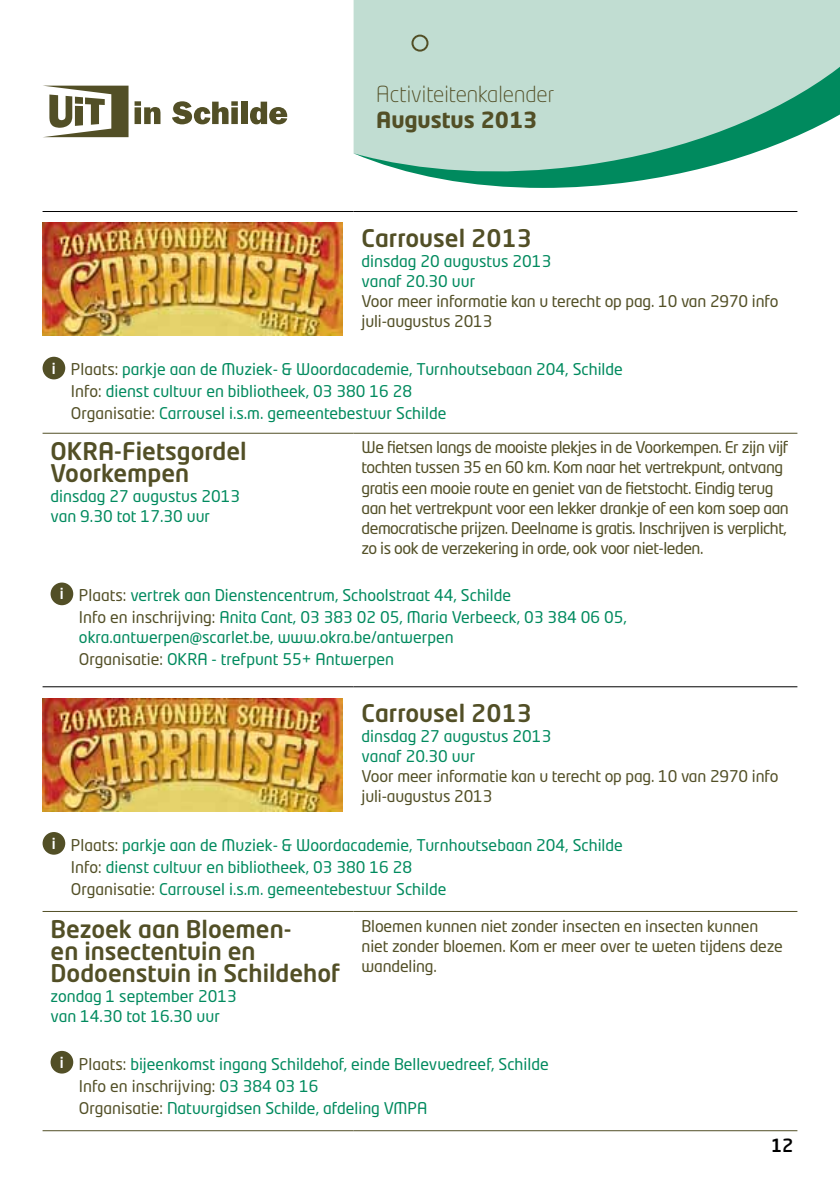
<style>
.page{position:relative;width:840px;height:1191px;background:#fff}
.page>*{position:absolute;margin:0;border:0;box-sizing:border-box;transform-origin:0 0}
.t1{font:500 24px/22px "Neo Tech Std";color:#524f26}
.t2{font:300 22px "Neo Tech Std";color:#524f26}
.t3{font:700 22px "Neo Tech Std";color:#524f26}
.t4{font:500 18px "Neo Tech Std";color:#000}
.t5{font:16px/22px "Neo Tech Std";color:#008a5e}
.t6{font:16px/20px "Neo Tech Std";letter-spacing:-.03em;color:#524f26}
.t7{font:16px/20px "Neo Tech Std";letter-spacing:-.01em;color:#524f26}
.s1{font-weight:500;font-size:14.6px;color:#fff}
.s2{color:#524f26}
</style>
<div class="page">
<svg style="left:44px;top:86px;width:84px;height:51px"></svg>
<svg style="left:134px;top:101px;width:26px;height:23px"></svg>
<svg style="left:172px;top:101px;width:66px;height:23px"></svg>
<div style="left:241px;top:102px;width:6px;height:22px;background:#524f26"></div>
<svg style="left:250px;top:102px;width:37px;height:22px"></svg>
<svg style="left:353px;top:0;width:486px;height:188px;background:#b0d6c9"></svg>
<div style="left:411px;top:35px;width:17px;height:17px;border:2px solid #524f26;border-radius:50%"></div>
<hr style="left:43px;top:211px;width:310px;height:1px;background:#000">
<hr style="left:353px;top:211px;width:444px;height:1px;background:#000">
<hr style="left:43px;top:686px;width:310px;height:1px;background:#000">
<hr style="left:353px;top:686px;width:444px;height:1px;background:#000">
<hr style="left:43px;top:433px;width:310px;height:1px;background:#524f26">
<hr style="left:353px;top:433px;width:444px;height:1px;background:#524f26">
<hr style="left:43px;top:911px;width:310px;height:1px;background:#524f26">
<hr style="left:353px;top:911px;width:444px;height:1px;background:#524f26">
<hr style="left:43px;top:1130px;width:310px;height:1px;background:#524f26">
<hr style="left:353px;top:1130px;width:444px;height:1px;background:#524f26">
<img style="left:43px;top:223px;width:299px;height:113px">
<div style="left:43px;top:357px;width:22px;height:22px;background:#524f26;border-radius:50%"></div>
<div style="left:51px;top:582px;width:22px;height:23px;background:#524f26;border-radius:50%"></div>
<img style="left:43px;top:698px;width:299px;height:113px">
<div style="left:43px;top:832px;width:22px;height:22px;background:#524f26;border-radius:50%"></div>
<div style="left:51px;top:1050px;width:22px;height:23px;background:#524f26;border-radius:50%"></div>
<h2 class="t2" style="left:376px;top:81px;width:180px">Activiteitenkalender</h2>
<h2 class="t3" style="left:376px;top:106px;width:163px">Augustus 2013</h2>
<h1 class="t1" style="left:361px;top:226px;width:172px">Carrousel 2013</h1>
<p class="t5" style="left:361px;top:251px;width:191px;line-height:20px">dinsdag 20 augustus 2013 vanaf 20.30 uur</p>
<p class="t7" style="left:361px;top:291px;width:418px">Voor meer informatie kan u terecht op pag. 10 van 2970 info juli-augustus 2013</p>
<p class="t5" style="left:71px;top:358px;width:553px;text-indent:-19px"><span class="s1">i</span> <span class="s2">Plaats:</span> parkje aan de Muziek- &amp; Woordacademie, Turnhoutsebaan 204, Schilde<br><span class="s2">Info:</span> dienst cultuur en bibliotheek, 03 380 16 28<br><span class="s2">Organisatie:</span> Carrousel i.s.m. gemeentebestuur Schilde</p>
<h1 class="t1" style="left:51px;top:439px;width:198px">OKRA-Fietsgordel<br>Voorkempen</h1>
<p class="t5" style="left:51px;top:485px;width:191px;line-height:20px">dinsdag 27 augustus 2013 van 9.30 tot 17.30 uur</p>
<p class="t6" style="left:361px;top:437px;width:428px">We fietsen langs de mooiste plekjes in de Voorkempen. Er zijn vijf tochten tussen 35 en 60 km. Kom naar het vertrekpunt, ontvang gratis een mooie route en geniet van de fietstocht. Eindig terug aan het vertrekpunt voor een lekker drankje of een kom soep aan democratische prijzen. Deelname is gratis. Inschrijven is verplicht, zo is ook de verzekering in orde, ook voor niet-leden.</p>
<p class="t5" style="left:79px;top:584px;width:549px;text-indent:-19px"><span class="s1">i</span> <span class="s2">Plaats:</span> vertrek aan Dienstencentrum, Schoolstraat 44, Schilde<br><span class="s2">Info en inschrijving:</span> Anita Cant, 03 383 02 05, Maria Verbeeck, 03 384 06 05,</p>
<p class="t5" style="left:79px;top:626px;width:376px">okra.antwerpen@scarlet.be, www.okra.be/antwerpen<br><span class="s2">Organisatie:</span> OKRA - trefpunt 55+ Antwerpen</p>
<h1 class="t1" style="left:361px;top:701px;width:172px">Carrousel 2013</h1>
<p class="t5" style="left:361px;top:726px;width:191px;line-height:20px">dinsdag 27 augustus 2013 vanaf 20.30 uur</p>
<p class="t7" style="left:361px;top:766px;width:418px">Voor meer informatie kan u terecht op pag. 10 van 2970 info juli-augustus 2013</p>
<p class="t5" style="left:71px;top:833px;width:553px;text-indent:-19px"><span class="s1">i</span> <span class="s2">Plaats:</span> parkje aan de Muziek- &amp; Woordacademie, Turnhoutsebaan 204, Schilde<br><span class="s2">Info:</span> dienst cultuur en bibliotheek, 03 380 16 28<br><span class="s2">Organisatie:</span> Carrousel i.s.m. gemeentebestuur Schilde</p>
<h1 class="t1" style="left:51px;top:917px;width:291px">Bezoek aan Bloemen-<br>en insectentuin en<br>Dodoenstuin in Schildehof</h1>
<p class="t5" style="left:51px;top:985px;width:188px;line-height:20px">zondag 1 september 2013 van 14.30 tot 16.30 uur</p>
<p class="t7" style="left:361px;top:915px;width:422px">Bloemen kunnen niet zonder insecten en insecten kunnen niet zonder bloemen. Kom er meer over te weten tijdens deze wandeling.</p>
<p class="t5" style="left:79px;top:1052px;width:471px;text-indent:-19px"><span class="s1">i</span> <span class="s2">Plaats:</span> bijeenkomst ingang Schildehof, einde Bellevuedreef, Schilde<br><span class="s2">Info en inschrijving:</span> 03 384 03 16<br><span class="s2">Organisatie:</span> Natuurgidsen Schilde, afdeling VMPA</p>
<p class="t4" style="left:770px;top:1133px;width:24px">12</p>
</div>
